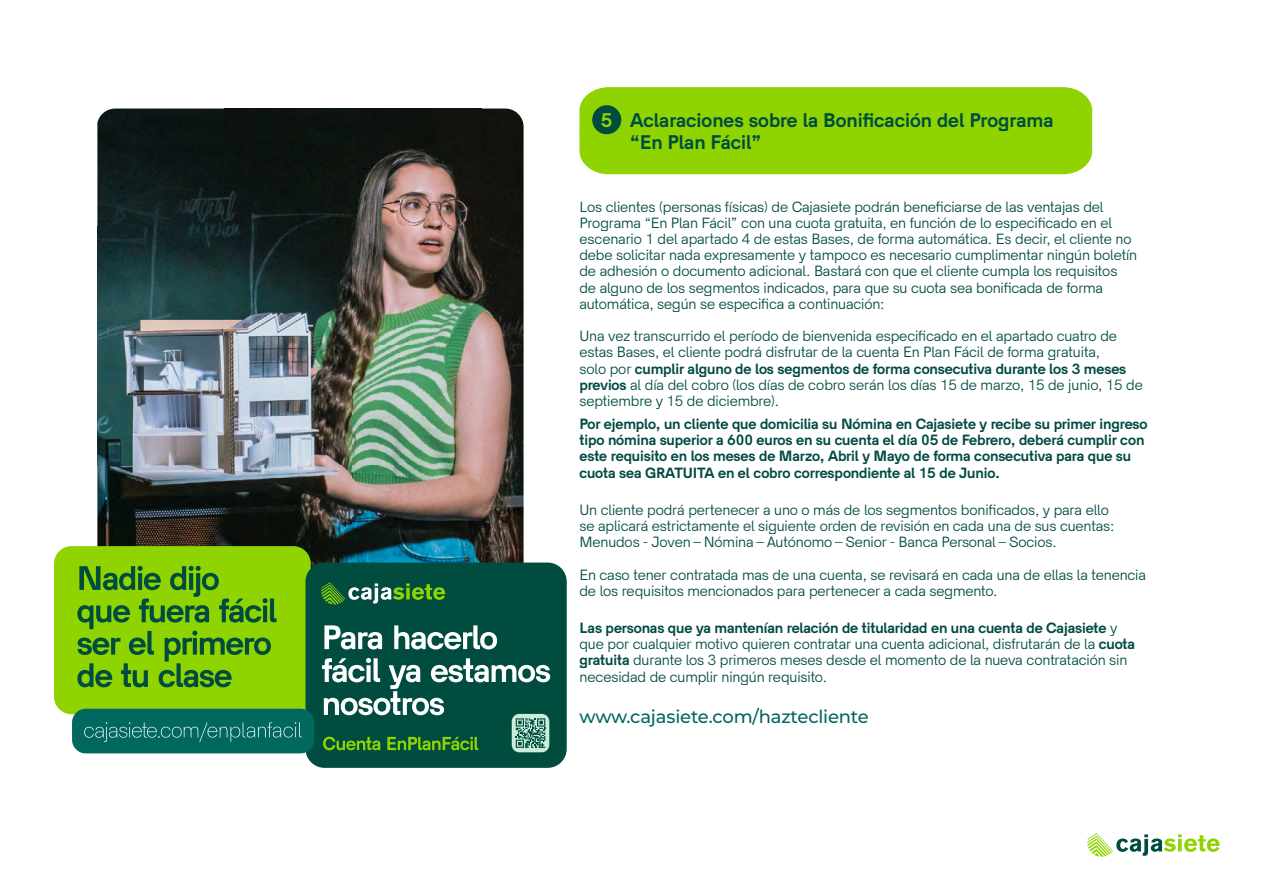
<style>
.page{position:relative;width:1263px;height:893px;background:#fff}
.page>*{position:absolute;margin:0;border:0;box-sizing:border-box;transform-origin:0 0}
.t1{font:700 18px/21.6px "HK Guise";color:#004d40}
.t2{font:500 18px "Montserrat";letter-spacing:-.01em;color:#026760}
.t3{font:13.5px/16.2px "HK Guise";letter-spacing:-.01em;color:#004b44}
.t4{font:700 13.5px/16.2px "HK Guise";letter-spacing:-.01em;color:#004b44}
.s1{color:#8fd400}
.s2{font-weight:700}
</style>
<div class="page">
<div style="left:579px;top:87px;width:513px;height:87px;background:#8fd400"></div>
<div style="left:592px;top:105px;width:29px;height:29px;background:#004d40;border-radius:50%"></div>
<svg style="left:1087px;top:833px;width:132px;height:24px"></svg>
<img style="left:97px;top:109px;width:427px;height:459px">
<div style="left:54px;top:546px;width:257px;height:168px;background:#8fd400;border-radius:18px"></div>
<svg style="left:77px;top:566px;width:200px;height:121px"></svg>
<div style="left:305px;top:563px;width:262px;height:205px;background:#004d40;border-radius:19px"></div>
<svg style="left:324px;top:625px;width:58px;height:24px"></svg>
<svg style="left:394px;top:625px;width:103px;height:24px"></svg>
<svg style="left:321px;top:582px;width:124px;height:22px"></svg>
<div style="left:72px;top:709px;width:242px;height:44px;background:#00685e;border-radius:14px"></div>
<svg style="left:84px;top:722px;width:218px;height:20px"></svg>
<div style="left:512px;top:714px;width:37px;height:38px;background:#c9edd9;border-radius:7px"></div>
<svg style="left:322px;top:658px;width:228px;height:92px"></svg>
<h1 class="t1" style="left:630px;top:108px;width:425px;text-indent:-29px"><span class="s1">5</span> Aclaraciones sobre la Bonificación del Programa “En Plan Fácil”</h1>
<p class="t3" style="left:579px;top:197px;width:559px">Los clientes (personas físicas) de Cajasiete podrán beneficiarse de las ventajas del Programa “En Plan Fácil” con una cuota gratuita, en función de lo especificado en el escenario 1 del apartado 4 de estas Bases, de forma automática. Es decir, el cliente no debe solicitar nada expresamente y tampoco es necesario cumplimentar ningún boletín de adhesión o documento adicional. Bastará con que el cliente cumpla los requisitos de alguno de los segmentos indicados, para que su cuota sea bonificada de forma automática, según se especifica a continuación:</p>
<p class="t3" style="left:579px;top:327px;width:565px">Una vez transcurrido el período de bienvenida especificado en el apartado cuatro de estas Bases, el cliente podrá disfrutar de la cuenta En Plan Fácil de forma gratuita,<br>solo por <span class="s2">cumplir alguno de los segmentos de forma consecutiva durante los 3 meses previos</span> al día del cobro (los días de cobro serán los días 15 de marzo, 15 de junio, 15 de septiembre y 15 de diciembre).</p>
<p class="t4" style="left:579px;top:414px;width:570px">Por ejemplo, un cliente que domicilia su Nómina en Cajasiete y recibe su primer ingreso tipo nómina superior a 600 euros en su cuenta el día 05 de Febrero, deberá cumplir con este requisito en los meses de Marzo, Abril y Mayo de forma consecutiva para que su cuota sea GRATUITA en el cobro correspondiente al 15 de Junio.</p>
<p class="t3" style="left:579px;top:500px;width:536px">Un cliente podrá pertenecer a uno o más de los segmentos bonificados, y para ello se aplicará estrictamente el siguiente orden de revisión en cada una de sus cuentas:<br>Menudos - Joven – Nómina – Autónomo – Senior - Banca Personal – Socios.</p>
<p class="t3" style="left:579px;top:565px;width:568px">En caso tener contratada mas de una cuenta, se revisará en cada una de ellas la tenencia de los requisitos mencionados para pertenecer a cada segmento.</p>
<p class="t3" style="left:579px;top:619px;width:557px"><span class="s2">Las personas que ya mantenían relación de titularidad en una cuenta de Cajasiete</span> y que por cualquier motivo quieren contratar una cuenta adicional, disfrutarán de la <span class="s2">cuota gratuita</span> durante los 3 primeros meses desde el momento de la nueva contratación sin necesidad de cumplir ningún requisito.</p>
<h1 class="t2" style="left:579px;top:704px;width:291px">www.cajasiete.com/haztecliente</h1>
</div>
